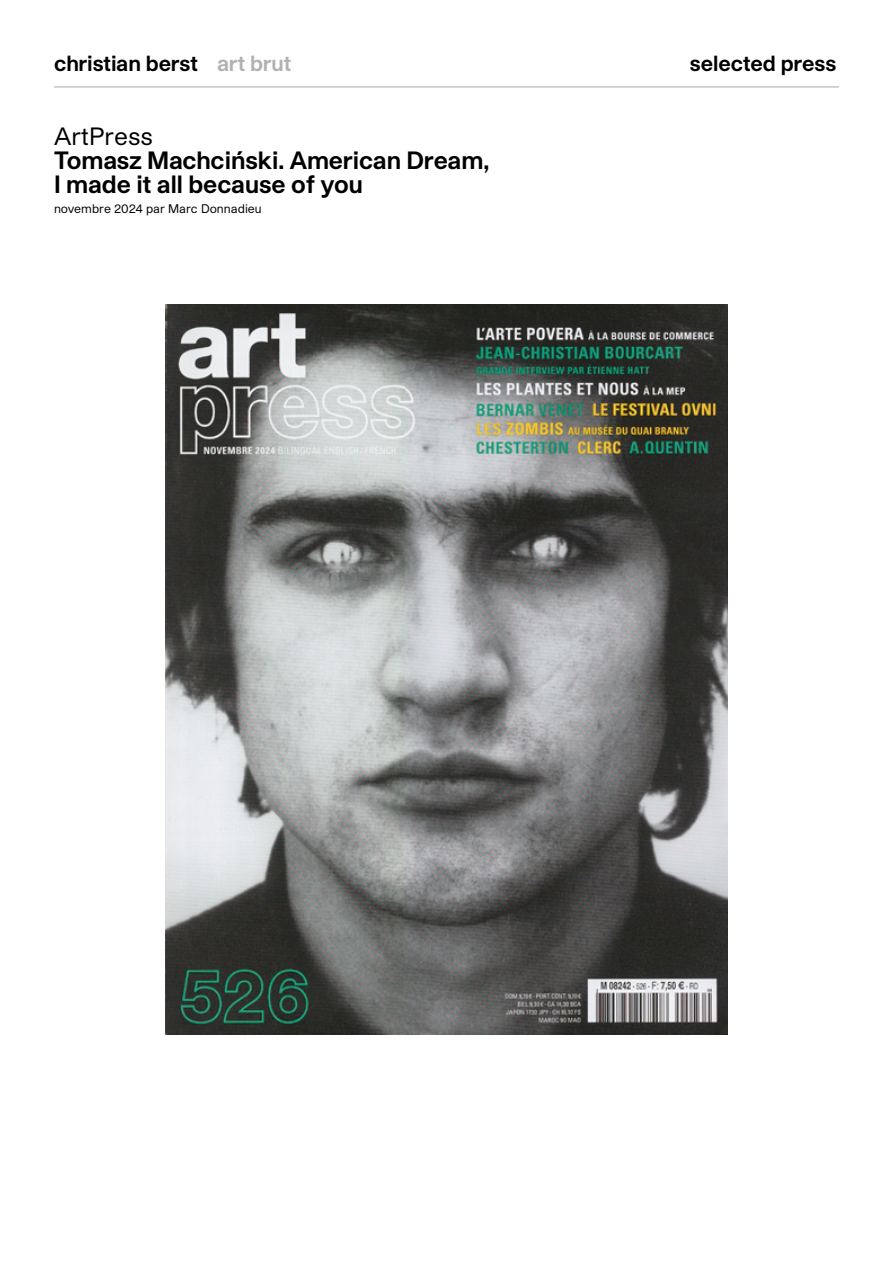
<style>
.page{position:relative;width:893px;height:1263px;background:#fff}
.page>*{position:absolute;margin:0;border:0;box-sizing:border-box;transform-origin:0 0}
.t1{font:700 24px/24px "Studio Pro GCB";color:#000}
.t2{font:24px "Studio Pro GCB";color:#000}
.t3{font:700 21px "Studio Pro GCB";color:#000}
.t4{font:12px "Studio Pro GCB";color:#000}
.s1{color:#b3b2b2}
</style>
<div class="page">
<hr style="left:54px;top:86px;width:785px;height:2px;background:#b3b2b2">
<img style="left:165px;top:304px;width:563px;height:730px">
<p class="t3" style="left:54px;top:49px;width:239px">christian berst <span class="s1">art brut</span></p>
<p class="t3" style="left:690px;top:49px;width:148px">selected press</p>
<p class="t2" style="left:54px;top:122px;width:100px">ArtPress</p>
<p class="t1" style="left:54px;top:148px;width:437px">Tomasz Machciński. American Dream,<br>I made it all because of you</p>
<p class="t4" style="left:54px;top:201px;width:209px">novembre 2024 par Marc Donnadieu</p>
</div>
